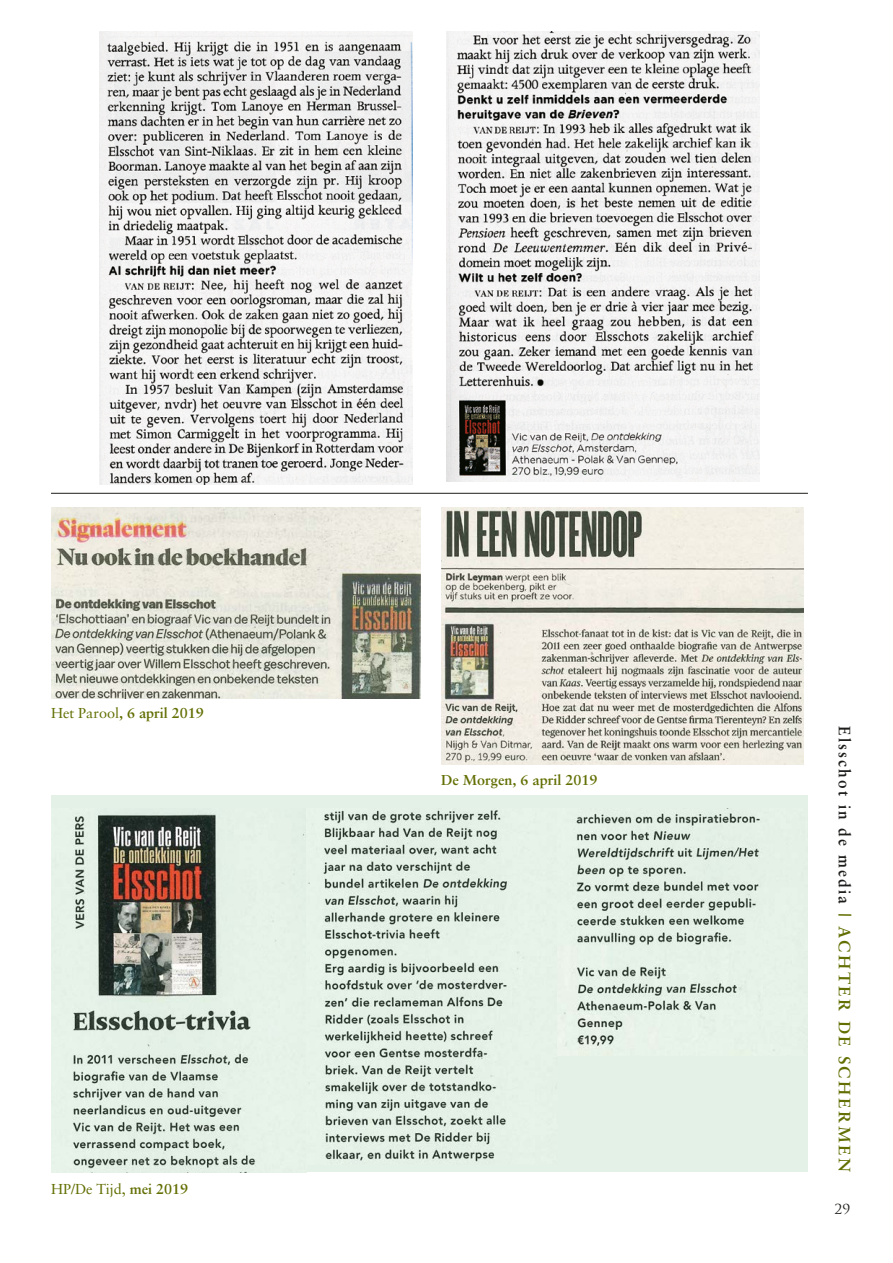
<style>
.page{position:relative;width:893px;height:1263px;background:#fff}
.page>*{position:absolute;margin:0;border:0;box-sizing:border-box;transform-origin:0 0}
.t1{font:700 16.5px "Sabon LT";letter-spacing:.145em;color:#1d1d1b;scale:.94 1}
.t2{font:700 14.4px "Sabon LT";color:#636f03}
.t3{font:14.4px "Sabon LT";color:#636f03}
.t4{font:13.5px "Trajan Pro";color:#1d1d1b}
.s1{font-weight:400}
.s2{font-weight:700}
.s3{color:#636f03}
</style>
<div class="page">
<img style="left:100px;top:32px;width:312px;height:453px">
<img style="left:446px;top:32px;width:313px;height:450px">
<div style="left:51px;top:795px;width:757px;height:377px;background:#e4f1e7"></div>
<img style="left:73px;top:814px;width:231px;height:358px">
<img style="left:308px;top:810px;width:211px;height:352px">
<img style="left:558px;top:808px;width:216px;height:243px">
<img style="left:51px;top:507px;width:369px;height:192px">
<img style="left:441px;top:507px;width:363px;height:258px">
<hr style="left:51px;top:493px;width:757px;height:1px;background:#1d1d1b">
<p class="t2" style="left:51px;top:704px;width:154px"><span class="s1">Het Parool</span>, 6 april 2019</p>
<p class="t3" style="left:51px;top:1180px;width:139px">HP/De Tijd, <span class="s2">mei 2019</span></p>
<p class="t2" style="left:441px;top:770px;width:158px">De Morgen, 6 april 2019</p>
<p class="t1" style="left:855px;top:726px;width:477px;rotate:90deg">Elsschot in de media <span class="s3">| ACHTER DE SCHERMEN</span></p>
<p class="t4" style="left:835px;top:1200px;width:17px">29</p>
</div>
